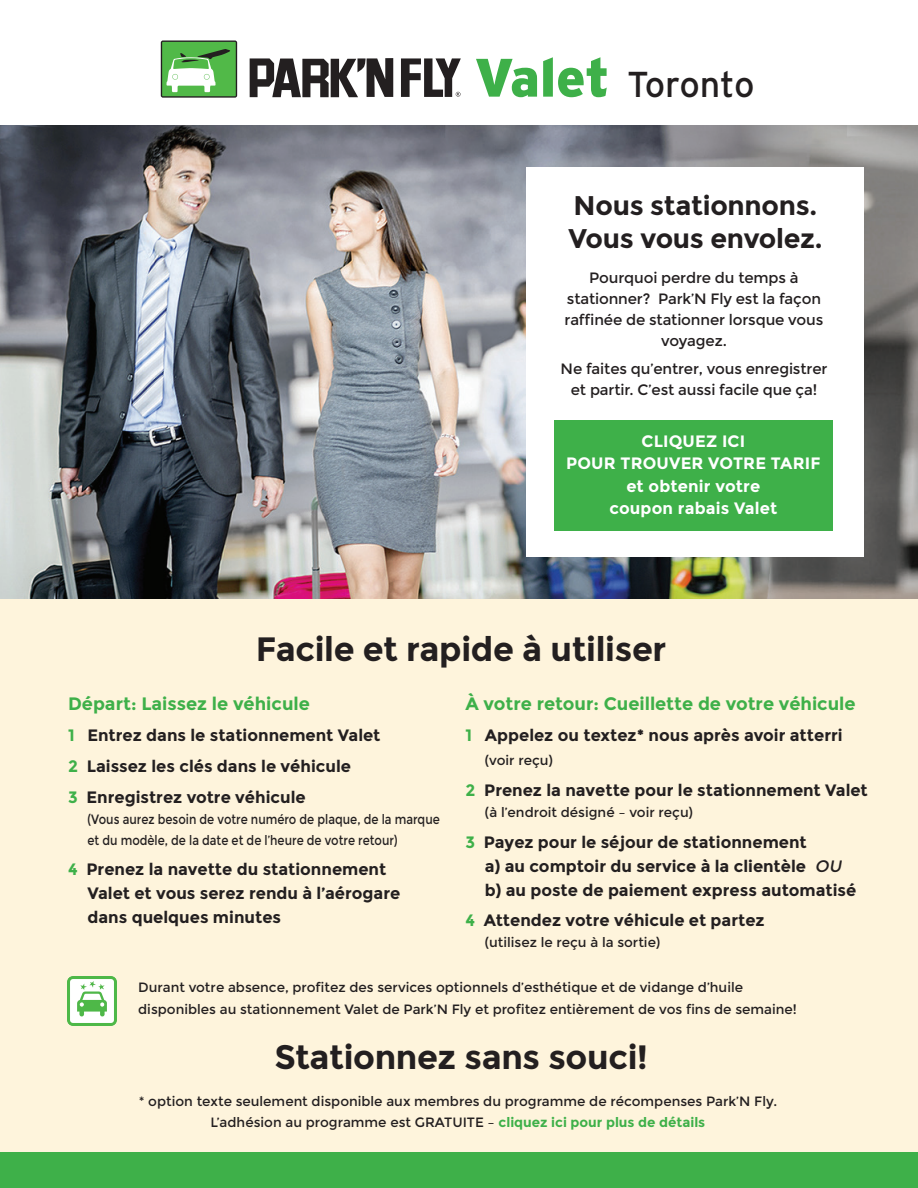
<style>
.page{position:relative;width:918px;height:1188px;background:#fff}
.page>*{position:absolute;margin:0;border:0;box-sizing:border-box;transform-origin:0 0}
.t1{font:36px "Interstate";letter-spacing:-.015em;color:#231f20}
.t2{font:700 33.75px "Montserrat";letter-spacing:-.01em;color:#231f20}
.t3{font:700 27px/33px "Montserrat";letter-spacing:-.01em;color:#231f20}
.t4{font:700 18px "Montserrat";color:#3eb049}
.t5{font:700 16.5px/24px "Montserrat";color:#231f20}
.t6{font:700 16.5px/22.5px "Montserrat";letter-spacing:.01em;color:#fff;text-align:center}
.t7{font:15px/21px "Montserrat";letter-spacing:-.01em;color:#231f20;text-align:center}
.t8{font:13.5px/22.5px "Montserrat";color:#231f20}
.t9{font:13.5px/21px "Montserrat";color:#231f20;scale:.85 1}
.s1{font-weight:900;font-size:54px;color:#3eb049}
.s2{color:#3eb049}
.s3{font-weight:400;font-style:italic}
.s4{font-weight:700;color:#3eb049}
</style>
<div class="page">
<div style="left:0;top:597px;width:918px;height:556px;background:#fef4dc"></div>
<div style="left:0;top:1152px;width:918px;height:36px;background:#3eb049"></div>
<img style="left:0;top:125px;width:918px;height:474px">
<div style="left:526px;top:167px;width:338px;height:390px;background:#fff"></div>
<div style="left:554px;top:420px;width:279px;height:111px;background:#3eb049"></div>
<img style="left:68px;top:976px;width:49px;height:50px">
<svg style="left:250px;top:58px;width:143px;height:39px"></svg>
<svg style="left:401px;top:58px;width:60px;height:39px"></svg>
<svg style="left:161px;top:40px;width:76px;height:58px"></svg>
<h1 class="t1" style="left:474px;top:64px;width:282px"><span class="s1">Valet</span> Toronto</h1>
<h3 class="t3" style="left:569px;top:188px;width:256px">Nous stationnons.<br>Vous vous envolez.</h3>
<p class="t7" style="left:565px;top:267px;width:260px">Pourquoi perdre du temps à stationner? Park’N Fly est la façon raffinée de stationner lorsque vous voyagez.</p>
<p class="t7" style="left:561px;top:358px;width:268px">Ne faites qu’entrer, vous enregistrer et partir. C’est aussi facile que ça!</p>
<p class="t6" style="left:566px;top:429px;width:256px">CLIQUEZ ICI<br>POUR TROUVER VOTRE TARIF et obtenir votre<br>coupon rabais Valet</p>
<h2 class="t2" style="left:256px;top:629px;width:412px">Facile et rapide à utiliser</h2>
<p class="t4" style="left:68px;top:693px;width:243px">Départ: Laissez le véhicule</p>
<p class="t5" style="left:68px;top:720px;width:314px;line-height:30.8px"><span class="s2">1</span> Entrez dans le stationnement Valet<br><span class="s2">2</span> Laissez les clés dans le véhicule<br><span class="s2">3</span> Enregistrez votre véhicule</p>
<p class="t9" style="left:87px;top:808px;width:416px">(Vous aurez besoin de votre numéro de plaque, de la marque et du modèle, de la date et de l’heure de votre retour)</p>
<p class="t5" style="left:87px;top:857px;width:314px;text-indent:-19px"><span class="s2">4</span> Prenez la navette du stationnement<br>Valet et vous serez rendu à l’aérogare dans quelques minutes</p>
<p class="t4" style="left:465px;top:693px;width:392px">À votre retour: Cueillette de votre véhicule</p>
<p class="t5" style="left:465px;top:723px;width:379px"><span class="s2">1</span> Appelez ou textez* nous après avoir atterri</p>
<p class="t8" style="left:485px;top:749px;width:69px">(voir reçu)</p>
<p class="t5" style="left:465px;top:778px;width:404px"><span class="s2">2</span> Prenez la navette pour le stationnement Valet</p>
<p class="t8" style="left:485px;top:801px;width:210px">(à l’endroit désigné – voir reçu)</p>
<p class="t5" style="left:485px;top:830px;width:373px;text-indent:-19px"><span class="s2">3</span> Payez pour le séjour de stationnement<br>a) au comptoir du service à la clientèle <span class="s3">OU </span>b) au poste de paiement express automatisé</p>
<p class="t5" style="left:465px;top:908px;width:301px"><span class="s2">4</span> Attendez votre véhicule et partez</p>
<p class="t8" style="left:485px;top:931px;width:177px">(utilisez le reçu à la sortie)</p>
<p class="t8" style="left:138px;top:976px;width:660px">Durant votre absence, profitez des services optionnels d’esthétique et de vidange d’huile disponibles au stationnement Valet de Park’N Fly et profitez entièrement de vos fins de semaine!</p>
<h2 class="t2" style="left:274px;top:1037px;width:375px">Stationnez sans souci!</h2>
<p class="t8" style="left:139px;top:1091px;width:640px;line-height:21px;text-align:center">* option texte seulement disponible aux membres du programme de récompenses Park’N Fly.<br>L’adhésion au programme est GRATUITE – <span class="s4">cliquez ici pour plus de détails</span></p>
</div>
